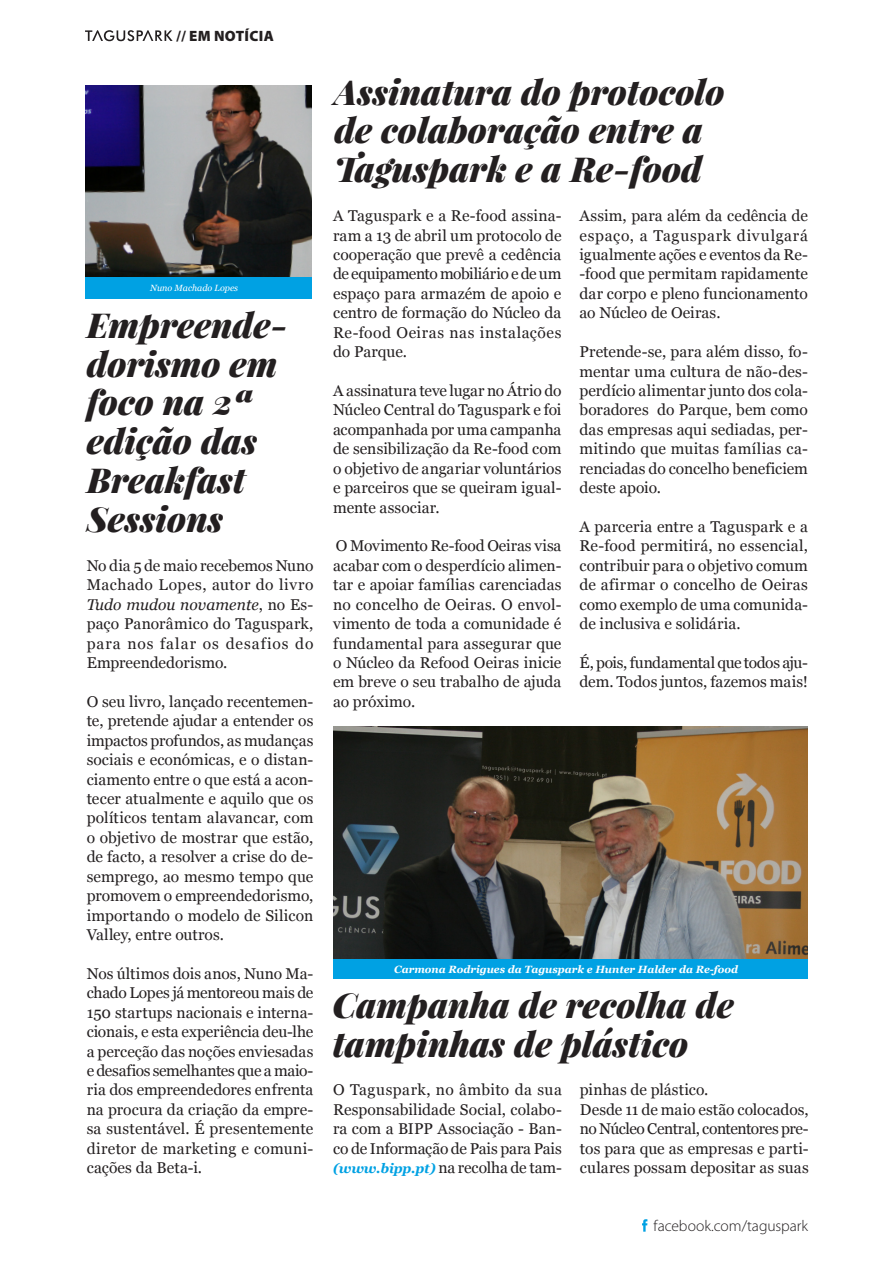
<style>
.page{position:relative;width:893px;height:1263px;background:#fff}
.page>*{position:absolute;margin:0;border:0;box-sizing:border-box;transform-origin:0 0}
.Article_title{font:italic 900 34.5px/38.8px "Playfair Display";color:#231f20}
.body_text{font:15.6px/19.5px "Georgia";letter-spacing:.005em;color:#231f20;text-align:justify}
.body_text-2{font:300 15.6px "Myriad Pro";color:#231f20}
.t1{font:900 15px "Myriad Pro";letter-spacing:.02em;color:#231f20}
.Photo_credits{font:italic 700 10.5px "Georgia";color:#fff}
.Photo_credits-2{font:italic 9px "Georgia";color:#fff}
.s1{font-weight:700}
.s2{font-style:italic}
.s3{font-weight:700;font-style:italic;font-size:13.5px;color:#00a1e3}
</style>
<div class="page">
<svg style="left:642px;top:1219px;width:5px;height:13px"></svg>
<svg style="left:85px;top:30px;width:88px;height:11px"></svg>
<img style="left:85px;top:85px;width:227px;height:192px">
<img style="left:333px;top:726px;width:475px;height:233px">
<div style="left:333px;top:959px;width:475px;height:20px;background:#00a1e3"></div>
<div style="left:85px;top:277px;width:227px;height:22px;background:#00a1e3"></div>
<p class="t1" style="left:176px;top:27px;width:99px"><span class="s1">//</span> EM NOTÍCIA</p>
<p class="Photo_credits-2" style="left:150px;top:282px;width:89px">Nuno Machado Lopes</p>
<p class="Article_title" style="left:87px;top:304px;width:203px">Empreende&shy;dorismo em foco na 2ª</p>
<p class="Article_title" style="left:87px;top:421px;width:172px">edição das<br>Breakfast<br>Sessions</p>
<p class="body_text" style="left:87px;top:555px;width:228px">No dia 5 de maio recebemos Nuno Machado Lopes, autor do livro <span class="s2">Tudo mudou novamente</span>, no Es&shy;paço Panorâmico do Taguspark, para nos falar os desafios do Empreendedorismo.</p>
<p class="body_text" style="left:87px;top:691px;width:228px">O seu livro, lançado recentemen&shy;te, pretende ajudar a entender os impactos profundos, as mudanças sociais e económicas, e o distan&shy;ciamento entre o que está a acon&shy;tecer atualmente e aquilo que os políticos tentam alavancar, com o objetivo de mostrar que estão, de facto, a resolver a crise do de&shy;semprego, ao mesmo tempo que promovem o empreendedorismo, importando o modelo de Silicon Valley, entre outros.</p>
<p class="body_text" style="left:87px;top:963px;width:228px">Nos últimos dois anos, Nuno Ma&shy;chado Lopes já mentoreou mais de 150 startups nacionais e interna&shy;cionais, e esta experiência deu-lhe a perceção das noções enviesadas e desafios semelhantes que a maio&shy;ria dos empreendedores enfrenta na procura da criação da empre&shy;sa sustentável. É presentemente diretor de marketing e comuni&shy;cações da Beta-i.</p>
<p class="Article_title" style="left:334px;top:71px;width:392px">Assinatura do protocolo de colaboração entre a<br>Taguspark e a Re-food</p>
<p class="body_text" style="left:333px;top:205px;width:230px">A Taguspark e a Re-food assina&shy;ram a 13 de abril um protocolo de cooperação que prevê a cedência de equipamento mobiliário e de um espaço para armazém de apoio e centro de formação do Núcleo da Re-food Oeiras nas instalações do Parque.</p>
<p class="body_text" style="left:333px;top:380px;width:230px">A assinatura teve lugar no Átrio do Núcleo Central do Taguspark e foi acompanhada por uma campanha de sensibilização da Re-food com o objetivo de angariar voluntários e parceiros que se queiram igual&shy;mente associar.</p>
<p class="body_text" style="left:333px;top:536px;width:230px">O Movimento Re-food Oeiras visa acabar com o desperdício alimen&shy;tar e apoiar famílias carenciadas no concelho de Oeiras. O envol&shy;vimento de toda a comunidade é fundamental para assegurar que o Núcleo da Refood Oeiras inicie em breve o seu trabalho de ajuda ao próximo.</p>
<p class="body_text" style="left:579px;top:205px;width:230px">Assim, para além da cedência de espaço, a Taguspark divulgará igualmente ações e eventos da Re--food que permitam rapidamente dar corpo e pleno funcionamento ao Núcleo de Oeiras.</p>
<p class="body_text" style="left:579px;top:341px;width:230px">Pretende-se, para além disso, fo&shy;mentar uma cultura de não-des&shy;perdício alimentar junto dos cola&shy;boradores do Parque, bem como das empresas aqui sediadas, per&shy;mitindo que muitas famílias ca&shy;renciadas do concelho beneficiem deste apoio.</p>
<p class="body_text" style="left:579px;top:516px;width:230px">A parceria entre a Taguspark e a Re-food permitirá, no essencial, contribuir para o objetivo comum de afirmar o concelho de Oeiras como exemplo de uma comunida&shy;de inclusiva e solidária.</p>
<p class="body_text" style="left:579px;top:652px;width:230px">É, pois, fundamental que todos aju&shy;dem. Todos juntos, fazemos mais!</p>
<p class="Photo_credits" style="left:394px;top:961px;width:345px">Carmona Rodrigues da Taguspark e Hunter Halder da Re-food</p>
<p class="Article_title" style="left:332px;top:984px;width:403px">Campanha de recolha de tampinhas de plástico</p>
<p class="body_text" style="left:333px;top:1079px;width:230px">O Taguspark, no âmbito da sua Responsabilidade Social, colabo&shy;ra com a BIPP Associação - Ban&shy;co de Informação de Pais para Pais <span class="s3">(www.bipp.pt)</span> na recolha de tam-</p>
<p class="body_text" style="left:580px;top:1079px;width:130px">pinhas de plástico.</p>
<p class="body_text" style="left:580px;top:1099px;width:230px">Desde 11 de maio estão colocados, no Núcleo Central, contentores pre&shy;tos para que as empresas e parti&shy;culares possam depositar as suas</p>
<p class="body_text-2" style="left:653px;top:1217px;width:156px">facebook.com/taguspark</p>
</div>
